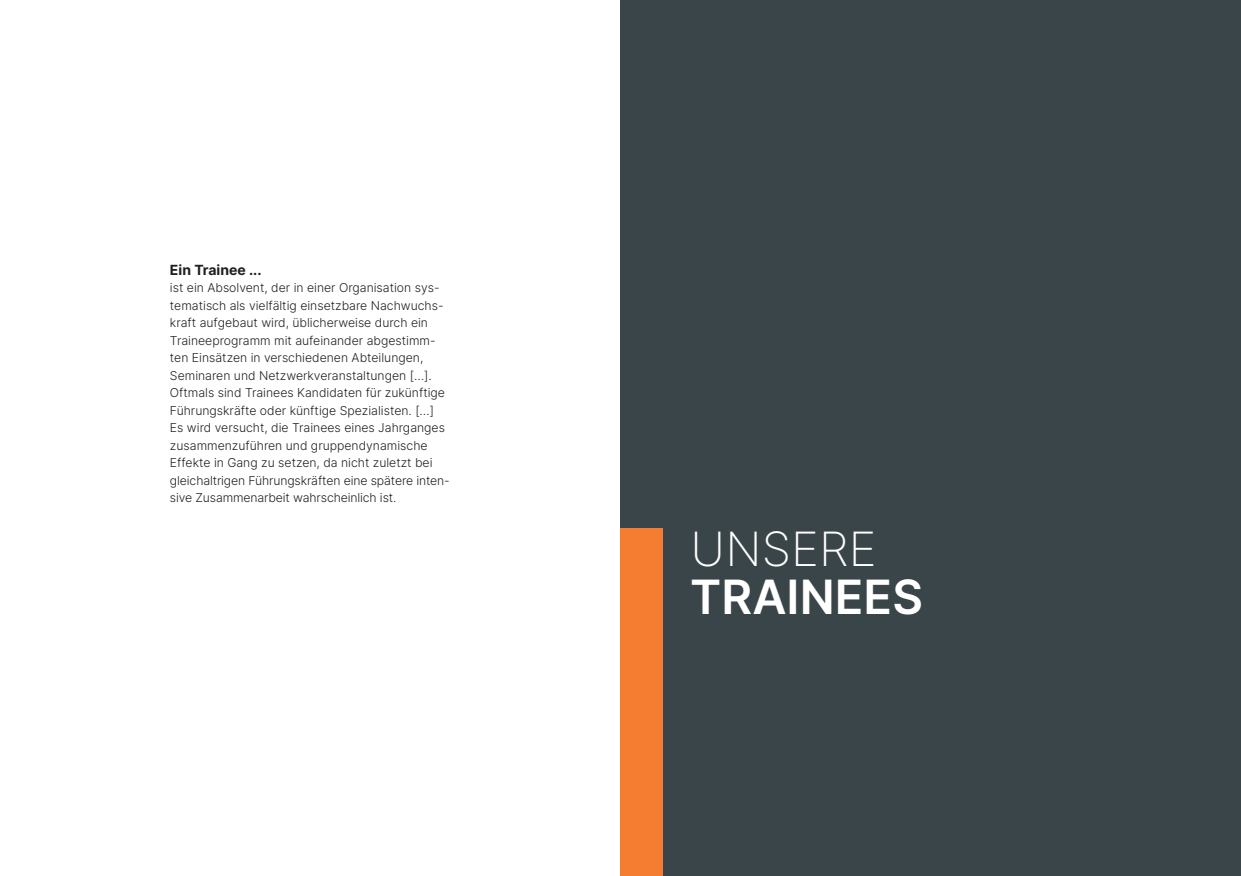
<style>
.page{position:relative;width:1241px;height:876px;background:#fff}
.page>*{position:absolute;margin:0;border:0;box-sizing:border-box;transform-origin:0 0}
.t1{font:600 47.25px "Inter";color:#fff}
.t2{font:200 47.25px "Inter";color:#fff}
.t3{font:700 14px "Inter";color:#231f20}
.t4{font:300 12.25px/17.5px "Inter";color:#231f20}
</style>
<div class="page">
<div style="left:620px;top:0;width:620px;height:876px;background:#394549"></div>
<div style="left:620px;top:528px;width:42px;height:348px;background:#f47d32"></div>
<p class="t3" style="left:170px;top:259px;width:93px">Ein Trainee ...</p>
<p class="t4" style="left:170px;top:279px;width:281px">ist ein Absolvent, der in einer Organisation sys&shy;tematisch als vielfältig einsetzbare Nachwuchs&shy;kraft aufgebaut wird, üblicherweise durch ein Traineeprogramm mit aufeinander abgestimm&shy;ten Einsätzen in verschiedenen Abteilungen, Seminaren und Netzwerkveranstaltungen […].<br>Oftmals sind Trainees Kandidaten für zukünftige Führungskräfte oder künftige Spezialisten. […] Es wird versucht, die Trainees eines Jahrganges zusammenzuführen und gruppendynamische Effekte in Gang zu setzen, da nicht zuletzt bei gleichaltrigen Führungskräften eine spätere inten&shy;sive Zusammenarbeit wahrscheinlich ist.</p>
<h1 class="t2" style="left:690px;top:514px;width:188px">UNSERE</h1>
<h1 class="t1" style="left:690px;top:562px;width:234px">TRAINEES</h1>
</div>
